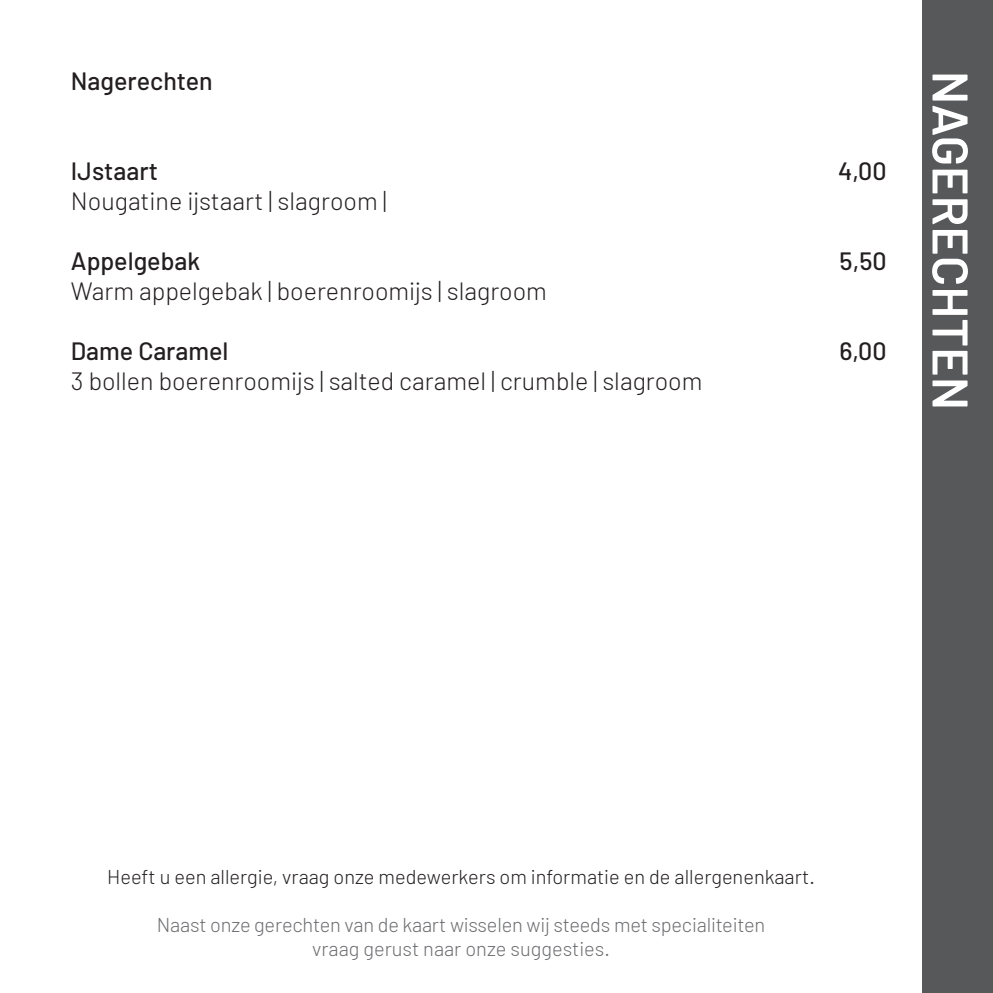
<style>
.page{position:relative;width:993px;height:993px;background:#fff}
.page>*{position:absolute;margin:0;border:0;box-sizing:border-box;transform-origin:0 0}
.t1{font:600 50px "Barlow";color:#fff}
.Uitleg_gerecht{font:300 25px "Barlow";color:#231f20}
.Gerecht{font:500 25px "Barlow";color:#231f20}
.t2{font:300 20px "Barlow";letter-spacing:-.01em;color:#6c6d70}
.t3{font:300 20px "Barlow";color:#231f20}
</style>
<div class="page">
<div style="left:921px;top:0;width:71px;height:992px;background:#57585a"></div>
<p class="Gerecht" style="left:71px;top:65px;width:143px">Nagerechten</p>
<p class="Gerecht" style="left:71px;top:155px;width:89px">IJstaart</p>
<p class="Gerecht" style="left:837px;top:155px;width:50px">4,00</p>
<p class="Uitleg_gerecht" style="left:71px;top:185px;width:317px">Nougatine ijstaart | slagroom |</p>
<p class="Gerecht" style="left:71px;top:245px;width:131px">Appelgebak</p>
<p class="Gerecht" style="left:839px;top:245px;width:48px">5,50</p>
<p class="Uitleg_gerecht" style="left:71px;top:275px;width:477px">Warm appelgebak | boerenroomijs | slagroom</p>
<p class="Gerecht" style="left:71px;top:335px;width:159px">Dame Caramel</p>
<p class="Gerecht" style="left:839px;top:335px;width:49px">6,00</p>
<p class="Uitleg_gerecht" style="left:71px;top:365px;width:633px">3 bollen boerenroomijs | salted caramel | crumble | slagroom</p>
<p class="t1" style="left:981px;top:71px;width:340px;rotate:90deg">NAGERECHTEN</p>
<p class="t3" style="left:107px;top:863px;width:709px">Heeft u een allergie, vraag onze medewerkers om informatie en de allergenenkaart.</p>
<p class="t2" style="left:157px;top:911px;width:609px">Naast onze gerechten van de kaart wisselen wij steeds met specialiteiten</p>
<p class="t2" style="left:312px;top:935px;width:299px">vraag gerust naar onze suggesties.</p>
</div>
